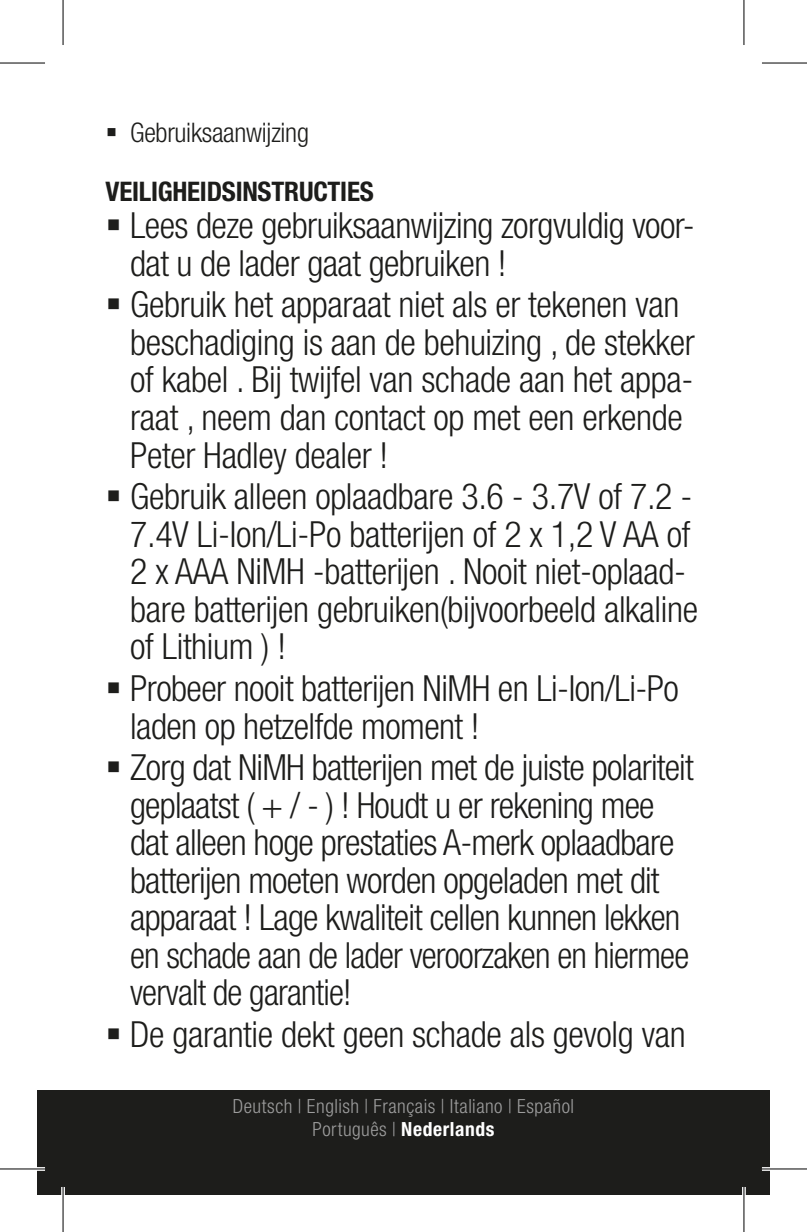
<style>
.page{position:relative;width:807px;height:1232px;background:#fff}
.page>*{position:absolute;margin:0;border:0;box-sizing:border-box;transform-origin:0 0}
.t1{font:300 condensed 36px/37.5px "Helvetica Neue LT Std";letter-spacing:-.015em;color:#1d1d1b}
.Headline_2{font:700 condensed 27px "Helvetica Neue LT Std";letter-spacing:-.01em;color:#1d1d1b}
.t2{font:300 condensed 27px "Helvetica Neue LT Std";letter-spacing:-.01em;color:#1d1d1b}
.Sprachen_Grau{font:300 condensed 19.5px "Helvetica Neue LT Std";letter-spacing:.025em;color:#9d9d9d}
.s1{font-weight:700;color:#fff}
</style>
<div class="page">
<div style="left:37px;top:1090px;width:732px;height:104px;background:#1d1d1b"></div>
<hr style="left:0;top:1167px;width:45px;height:3px;background:#fff">
<hr style="left:761px;top:1167px;width:45px;height:3px;background:#fff">
<svg style="left:61px;top:1187px;width:4px;height:8px"></svg>
<svg style="left:744px;top:0;width:1px;height:45px"></svg>
<svg style="left:741px;top:1187px;width:4px;height:45px"></svg>
<hr style="left:0;top:62px;width:45px;height:2px;background:#000">
<hr style="left:761px;top:62px;width:45px;height:2px;background:#000">
<hr style="left:0;top:1168px;width:45px;height:1px;background:#000">
<hr style="left:761px;top:1168px;width:45px;height:1px;background:#000">
<hr style="left:62px;top:0;width:2px;height:45px;background:#000">
<hr style="left:62px;top:1187px;width:2px;height:45px;background:#000">
<hr style="left:743px;top:0;width:1px;height:45px;background:#000">
<hr style="left:743px;top:1187px;width:1px;height:45px;background:#000">
<p class="t2" style="left:130px;top:117px;width:180px">Gebruiksaanwijzing</p>
<p class="Headline_2" style="left:106px;top:175px;width:269px">VEILIGHEIDSINSTRUCTIES</p>
<p class="t1" style="left:130px;top:206px;width:566px">Lees deze gebruiksaanwijzing zorgvuldig voor&shy;dat u de lader gaat gebruiken !</p>
<p class="t1" style="left:130px;top:286px;width:566px">Gebruik het apparaat niet als er tekenen van beschadiging is aan de behuizing , de stekker of kabel . Bij twijfel van schade aan het appa&shy;raat , neem dan contact op met een erkende Peter Hadley dealer !</p>
<p class="t1" style="left:130px;top:477px;width:569px">Gebruik alleen oplaadbare 3.6 - 3.7V of 7.2 - 7.4V Li-Ion/Li-Po batterijen of 2 x 1,2 V AA of 2 x AAA NiMH -batterijen . Nooit niet-oplaad&shy;bare batterijen gebruiken(bijvoorbeeld alkaline of Lithium ) !</p>
<p class="t1" style="left:130px;top:669px;width:550px">Probeer nooit batterijen NiMH en Li-Ion/Li-Po laden op hetzelfde moment !</p>
<p class="t1" style="left:130px;top:748px;width:565px">Zorg dat NiMH batterijen met de juiste polariteit geplaatst ( + / - ) ! Houdt u er rekening mee dat alleen hoge prestaties A-merk oplaadbare batterijen moeten worden opgeladen met dit apparaat ! Lage kwaliteit cellen kunnen lekken en schade aan de lader veroorzaken en hiermee vervalt de garantie!</p>
<p class="t1" style="left:130px;top:1015px;width:557px">De garantie dekt geen schade als gevolg van</p>
<p class="Sprachen_Grau" style="left:233px;top:1094px;width:343px">Deutsch | English | Français | Italiano | Español</p>
<p class="Sprachen_Grau" style="left:312px;top:1118px;width:183px">Português | <span class="s1">Nederlands</span></p>
</div>
